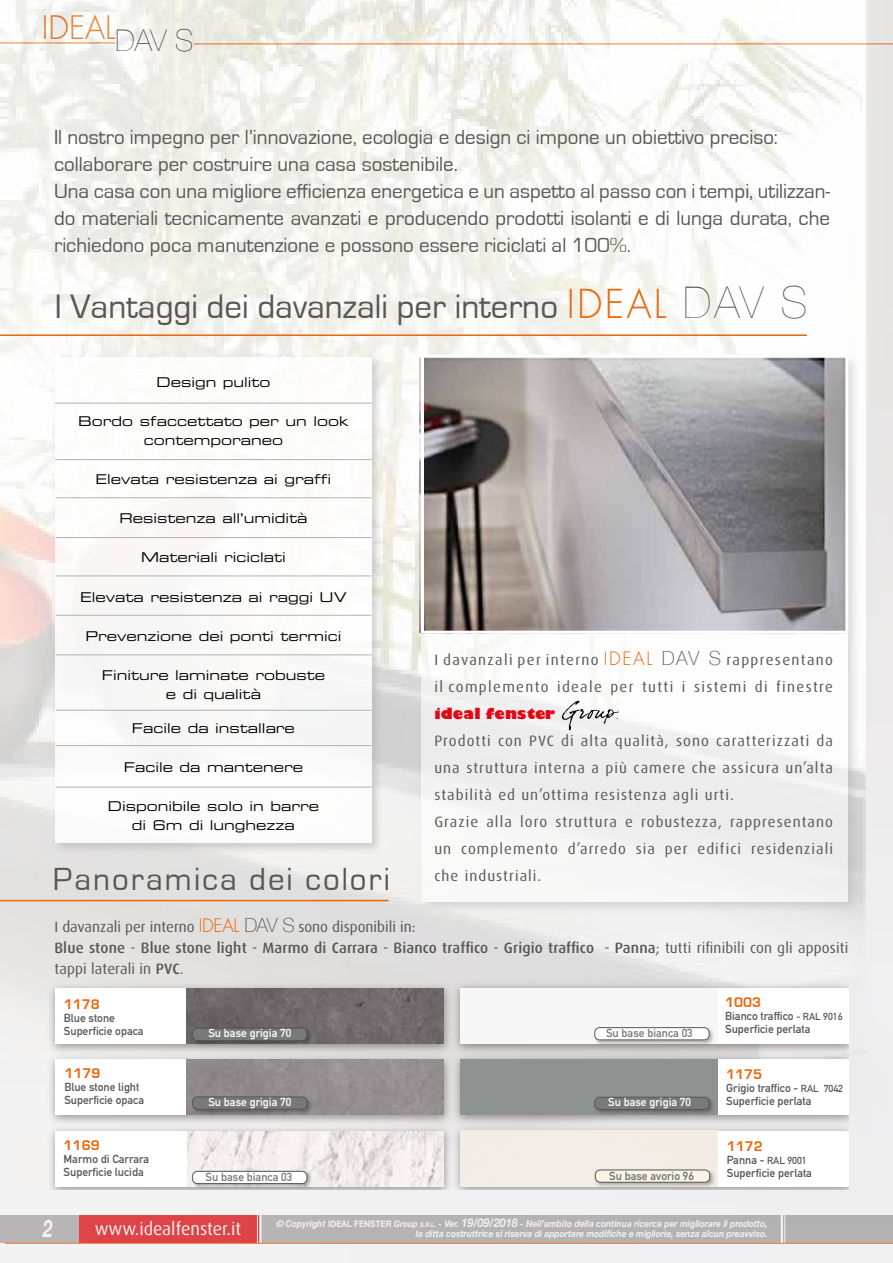
<style>
.page{position:relative;width:893px;height:1263px;background:#fff}
.page>*{position:absolute;margin:0;border:0;box-sizing:border-box;transform-origin:0 0}
.t1{font:34.95px "Eurostile";color:#575756}
.t2{font:33px "Eurostile";letter-spacing:.06em;color:#575756}
.t3{font:300 31.5px "Futura";color:#ec6608}
.t4{font:italic 700 24px "Helvetica Neue";color:#fff;scale:.7 1}
.t5{font:21px/27px "Eurostile";color:#575756}
.t6{font:18px "Dax";color:#fff}
.t7{font:15px/27px "Dax";letter-spacing:.07em;color:#575756}
.t8{font:15px/21px "Dax";color:#575756}
.t9{font:15px/27px "Dax";letter-spacing:.09em;color:#575756}
.t10{font:800 15px "Gill Sans";letter-spacing:.01em;color:#e30613}
.t11{font:700 14.4px "Eurostile";color:#ec6408}
.t12{font:13.5px/18.9px "Eurostile Extended Two";color:#000;text-align:center}
.t13{font:700 11.55px/12.9px "DIN Alternate";color:#575756}
.t14{font:700 11.55px "DIN Alternate";color:#fff}
.t15{font:700 11.55px "DIN Alternate";color:#797979}
.t16{font:700 11.55px "DIN Alternate";color:#706f6f}
.t17{font:700 10.05px "DIN Alternate";color:#575756}
.t18{font:italic 700 9.45px/9.9px "Helvetica Neue";color:#fff;text-align:right}
.t19{font:italic 9px "Gill Sans";color:#000}
.s1{font-family:"Futura";font-weight:300;font-size:38.7px;color:#ec6608}
.s2{font-family:"Helvetica Neue";font-weight:200;font-size:43.95px}
.s3{font-family:"Futura";font-weight:300;font-size:18px;color:#ec6907}
.s4{font-family:"Helvetica Neue";font-weight:100;font-size:19.5px}
.s5{font-family:"Futura";font-weight:300;font-size:18px;color:#ec6608}
.s6{font-weight:500}
.s7{font-size:10.05px}
.s8{font-size:11.55px}
.s9{font-style:normal;font-size:9px}
.s10{font-size:9px}
.s11{font-size:6.45px}
.s12{font-size:12px}
</style>
<div class="page">
<img style="left:0;top:0;width:893px;height:1263px">
<img style="left:44px;top:978px;width:405px;height:71px">
<div style="left:55px;top:989px;width:388px;height:55px;background:#fff"></div>
<img style="left:44px;top:1049px;width:405px;height:72px">
<svg style="left:55px;top:1059px;width:388px;height:56px;fill:#979193"></svg>
<img style="left:449px;top:1058px;width:399px;height:62px">
<svg style="left:460px;top:1059px;width:388px;height:55px;fill:#8e9290"></svg>
<img style="left:449px;top:978px;width:399px;height:80px">
<div style="left:460px;top:988px;width:388px;height:56px;background:#f7f7f7"></div>
<img style="left:44px;top:1121px;width:405px;height:68px">
<div style="left:55px;top:1131px;width:388px;height:56px;background:#fff"></div>
<img style="left:449px;top:1120px;width:399px;height:69px">
<svg style="left:460px;top:1131px;width:388px;height:55px;fill:#f2ede6"></svg>
<img style="left:186px;top:989px;width:257px;height:55px">
<img style="left:187px;top:1131px;width:257px;height:55px">
<img style="left:592px;top:1094px;width:124px;height:23px">
<div style="left:595px;top:1097px;width:114px;height:12px;background:#797979;border-radius:5px"></div>
<div style="left:595px;top:1097px;width:114px;height:13px;border:1px solid #575756;border-radius:5px"></div>
<img style="left:591px;top:1027px;width:125px;height:20px">
<div style="left:595px;top:1028px;width:114px;height:12px;background:#fff;border-radius:5px"></div>
<div style="left:595px;top:1027px;width:114px;height:13px;border:1px solid #575756;border-radius:5px"></div>
<img style="left:592px;top:1167px;width:125px;height:22px">
<div style="left:595px;top:1170px;width:115px;height:12px;background:#faf4e4;border-radius:5px"></div>
<div style="left:595px;top:1170px;width:115px;height:12px;border:1px solid #575756;border-radius:5px"></div>
<img style="left:189px;top:1168px;width:125px;height:21px">
<div style="left:193px;top:1171px;width:114px;height:12px;background:#fff;border-radius:5px"></div>
<div style="left:192px;top:1171px;width:115px;height:13px;border:1px solid #575756;border-radius:5px"></div>
<img style="left:189px;top:1093px;width:125px;height:23px">
<div style="left:193px;top:1097px;width:114px;height:12px;background:#797979;border-radius:5px"></div>
<div style="left:192px;top:1097px;width:115px;height:12px;border:1px solid #575756;border-radius:5px"></div>
<img style="left:189px;top:1025px;width:125px;height:23px">
<div style="left:193px;top:1028px;width:114px;height:12px;background:#797979;border-radius:5px"></div>
<div style="left:192px;top:1028px;width:115px;height:13px;border:1px solid #575756;border-radius:5px"></div>
<div style="left:52px;top:353px;width:331px;height:501px;background:#b3b2b2;opacity:.75"></div>
<div style="left:56px;top:357px;width:316px;height:486px;background:#fff"></div>
<hr style="left:55px;top:403px;width:317px;height:1px;background:#b3b2b2">
<hr style="left:55px;top:459px;width:317px;height:1px;background:#b3b2b2">
<hr style="left:56px;top:497px;width:316px;height:1px;background:#b3b2b2">
<hr style="left:56px;top:537px;width:315px;height:1px;background:#b3b2b2">
<hr style="left:56px;top:576px;width:316px;height:1px;background:#b3b2b2">
<hr style="left:56px;top:615px;width:315px;height:1px;background:#b3b2b2">
<hr style="left:56px;top:654px;width:316px;height:1px;background:#b3b2b2">
<hr style="left:56px;top:710px;width:316px;height:1px;background:#b3b2b2">
<hr style="left:56px;top:745px;width:316px;height:1px;background:#b3b2b2">
<hr style="left:56px;top:787px;width:316px;height:1px;background:#b3b2b2">
<hr style="left:0;top:900px;width:389px;height:1px;background:#ec6608">
<div style="left:418px;top:353px;width:443px;height:561px;background:#b3b2b2;opacity:.75"></div>
<div style="left:421px;top:357px;width:426px;height:544px;background:#f5f5f5"></div>
<svg style="left:562px;top:701px;width:57px;height:29px"></svg>
<hr style="left:0;top:334px;width:807px;height:2px;background:#ec6608">
<img style="left:420px;top:357px;width:424px;height:278px">
<div style="left:421px;top:355px;width:427px;height:279px;border:3px solid #fff"></div>
<h3 class="t3" style="left:42px;top:7px;width:153px">IDEAL<sub>DAV</sub> <sub>S</sub></h3>
<p class="t5" style="left:54px;top:124px;width:777px">Il nostro impegno per l’innovazione, ecologia e design ci impone un obiettivo preciso: collaborare per costruire una casa sostenibile.<br>Una casa con una migliore efficienza energetica e un aspetto al passo con i tempi, utilizzan&shy;do materiali tecnicamente avanzati e producendo prodotti isolanti e di lunga durata, che richiedono poca manutenzione e possono essere riciclati al 100%.</p>
<h1 class="t1" style="left:55px;top:288px;width:754px">I Vantaggi dei davanzali per interno <span class="s1">IDEAL</span> <span class="s2">DAV S</span></h1>
<p class="t12" style="left:156px;top:372px;width:116px">Design pulito</p>
<p class="t12" style="left:78px;top:411px;width:272px">Bordo sfaccettato per un look contemporaneo</p>
<p class="t12" style="left:96px;top:470px;width:237px">Elevata resistenza ai graffi</p>
<p class="t12" style="left:120px;top:509px;width:189px">Resistenza all’umidità</p>
<p class="t12" style="left:141px;top:548px;width:146px">Materiali riciclati</p>
<p class="t12" style="left:80px;top:587px;width:268px">Elevata resistenza ai raggi UV</p>
<p class="t12" style="left:85px;top:626px;width:257px">Prevenzione dei ponti termici</p>
<p class="t12" style="left:102px;top:665px;width:225px">Finiture laminate robuste e di qualità</p>
<p class="t12" style="left:132px;top:718px;width:165px">Facile da installare</p>
<p class="t12" style="left:124px;top:757px;width:181px">Facile da mantenere</p>
<p class="t12" style="left:108px;top:796px;width:213px">Disponibile solo in barre di 6m di lunghezza</p>
<h2 class="t2" style="left:53px;top:861px;width:338px">Panoramica dei colori</h2>
<p class="t9" style="left:434px;top:647px;width:400px">I davanzali per interno <span class="s3">IDEAL</span> <span class="s4">DAV S</span> rappresentano il complemento ideale per tutti i sistemi di finestre</p>
<p class="t10" style="left:434px;top:702px;width:123px">ideal fenster</p>
<p class="t19" style="left:617px;top:711px;width:3px">.</p>
<p class="t7" style="left:434px;top:728px;width:400px">Prodotti con PVC di alta qualità, sono caratterizzati da una struttura interna a più camere che assicura un’alta stabilità ed un’ottima resistenza agli urti.<br>Grazie alla loro struttura e robustezza, rappresentano un complemento d’arredo sia per edifici residenziali che industriali.</p>
<p class="t8" style="left:54px;top:916px;width:795px">I davanzali per interno <span class="s5">IDEAL</span> <span class="s4">DAV S</span> sono disponibili in:<br><span class="s6">Blue stone</span> - <span class="s6">Blue stone light</span> - <span class="s6">Marmo di Carrara</span> - <span class="s6">Bianco traffico</span> - <span class="s6">Grigio traffico</span> - <span class="s6">Panna</span>; tutti rifinibili con gli appositi tappi laterali in <span class="s6">PVC</span>.</p>
<p class="t11" style="left:64px;top:997px;width:38px">1178</p>
<p class="t13" style="left:64px;top:1011px;width:81px">Blue stone<br>Superficie opaca</p>
<p class="t11" style="left:64px;top:1065px;width:38px">1179</p>
<p class="t13" style="left:64px;top:1080px;width:81px">Blue stone light<br>Superficie opaca</p>
<p class="t11" style="left:64px;top:1138px;width:38px">1169</p>
<p class="t13" style="left:64px;top:1152px;width:87px">Marmo di Carrara<br>Superficie lucida</p>
<p class="t14" style="left:208px;top:1024px;width:84px">Su base grigia 70</p>
<p class="t14" style="left:208px;top:1093px;width:84px">Su base grigia 70</p>
<p class="t15" style="left:205px;top:1168px;width:88px">Su base bianca 03</p>
<p class="t15" style="left:606px;top:1024px;width:88px">Su base bianca 03</p>
<p class="t14" style="left:608px;top:1093px;width:84px">Su base grigia 70</p>
<p class="t16" style="left:609px;top:1167px;width:86px">Su base avorio 96</p>
<p class="t11" style="left:725px;top:994px;width:38px">1003</p>
<p class="t13" style="left:725px;top:1009px;width:119px">Bianco traffico <span class="s7">- RAL 9016<br></span>Superficie perlata</p>
<p class="t11" style="left:726px;top:1066px;width:38px">1175</p>
<p class="t13" style="left:726px;top:1080px;width:118px">Grigio traffico - <span class="s7">RAL 7042<br></span>Superficie perlata</p>
<p class="t11" style="left:727px;top:1138px;width:38px">1172</p>
<p class="t17" style="left:727px;top:1153px;width:81px"><span class="s8">Panna -</span> RAL 9001</p>
<p class="t13" style="left:727px;top:1165px;width:87px">Superficie perlata</p>
<p class="t4" style="left:43px;top:1210px;width:15px">2</p>
<p class="t6" style="left:95px;top:1218px;width:148px">www.idealfenster.it</p>
<p class="t18" style="left:276px;top:1218px;width:493px">© Copyright <span class="s9">IDEAL FENSTER</span> <span class="s10">Group</span> <span class="s11">S.R.L.</span> - Ver. <span class="s12">19/09/2018</span> - Nell’ambito della continua ricerca per migliorare il prodotto, la ditta costruttrice si riserva di apportare modifiche e migliorie, senza alcun preavviso.</p>
</div>
